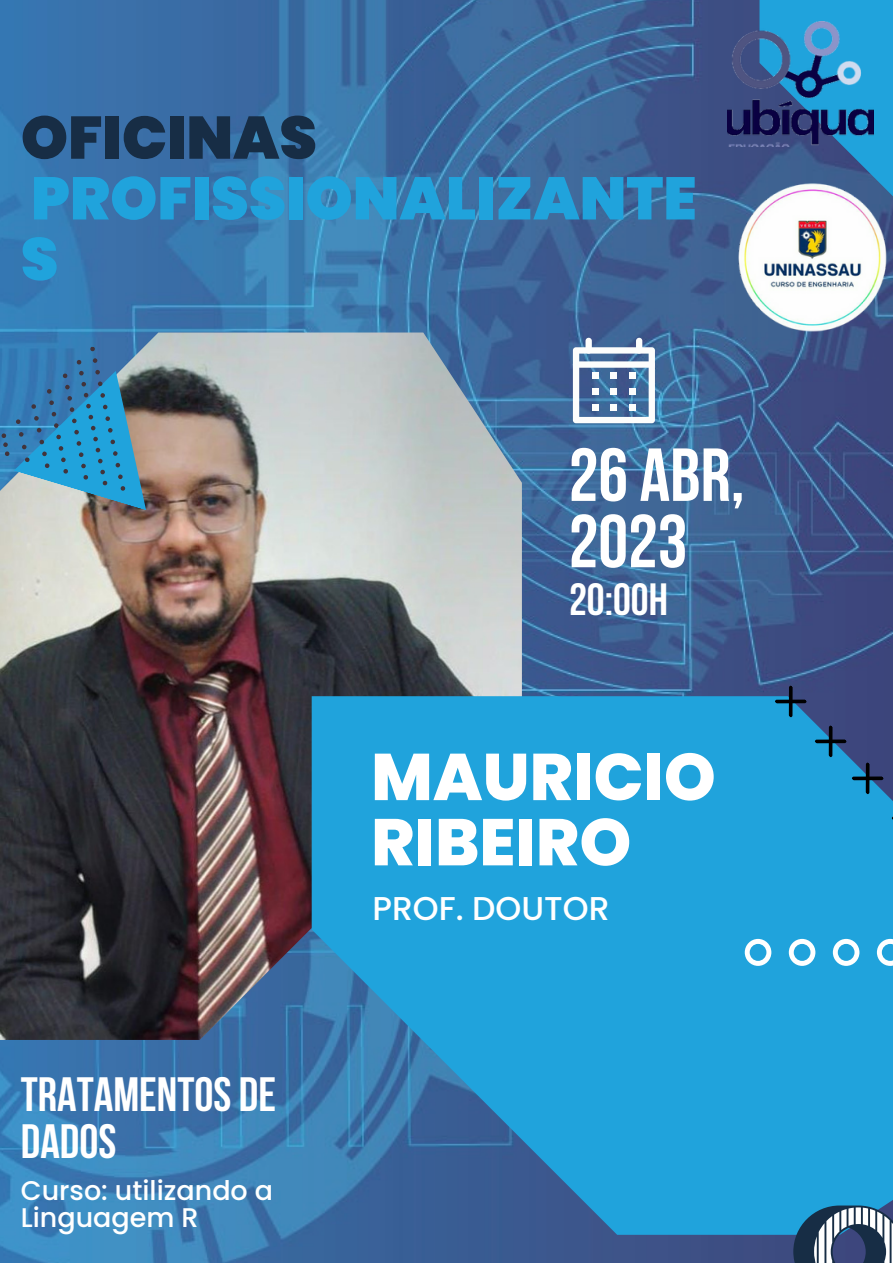
<style>
.page{position:relative;width:893px;height:1264px;background:#fff}
.page>*{position:absolute;margin:0;border:0;box-sizing:border-box;transform-origin:0 0}
.t1{font:700 75px/66.3px "Bebas Neue";color:#fff}
.t2{font:800 66px/65.2px "Poppins";color:#fff}
.t3{font:900 60px/60.8px "Poppins";color:#20a3dc}
.t4{font:900 60px "Poppins";color:#172d45}
.t5{font:700 48px/47.2px "Bebas Neue";color:#fff}
.t6{font:700 45px "Bebas Neue";color:#fff}
.t7{font:500 33px "Poppins";color:#fff}
.t8{font:500 27px/27px "Poppins";color:#fff}
</style>
<div class="page">
<img style="left:0;top:0;width:892px;height:1262px">
<img style="left:0;top:332px;width:522px;height:707px">
<svg style="left:312px;top:696px;width:580px;height:538px;background:#2499d1"></svg>
<svg style="left:759px;top:0;width:133px;height:176px;background:#298ac1"></svg>
<svg style="left:1px;top:346px;width:181px;height:164px;background:#568baa"></svg>
<svg style="left:744px;top:938px;width:148px;height:27px"></svg>
<svg style="left:774px;top:684px;width:33px;height:34px"></svg>
<svg style="left:814px;top:724px;width:70px;height:71px;background:#296da0"></svg>
<svg style="left:890px;top:801px;width:2px;height:34px"></svg>
<svg style="left:793px;top:1205px;width:99px;height:57px"></svg>
<img style="left:729px;top:176px;width:163px;height:161px">
<svg style="left:573px;top:338px;width:82px;height:85px"></svg>
<img style="left:727px;top:22px;width:146px;height:125px">
<h3 class="t4" style="left:21px;top:96px;width:297px">OFICINAS</h3>
<h3 class="t3" style="left:21px;top:168px;width:677px">PROFISSIONALIZANTE<br>S</h3>
<h1 class="t1" style="left:568px;top:449px;width:177px">26 ABR,<br>2023</h1>
<h3 class="t6" style="left:569px;top:581px;width:100px">20:00H</h3>
<h3 class="t5" style="left:21px;top:1075px;width:257px">TRATAMENTOS DE<br>DADOS</h3>
<p class="t8" style="left:21px;top:1176px;width:254px">Curso: utilizando a<br>Linguagem R</p>
<h2 class="t2" style="left:371px;top:744px;width:346px">MAURICIO<br>RIBEIRO</h2>
<p class="t7" style="left:372px;top:884px;width:239px">PROF. DOUTOR</p>
</div>
